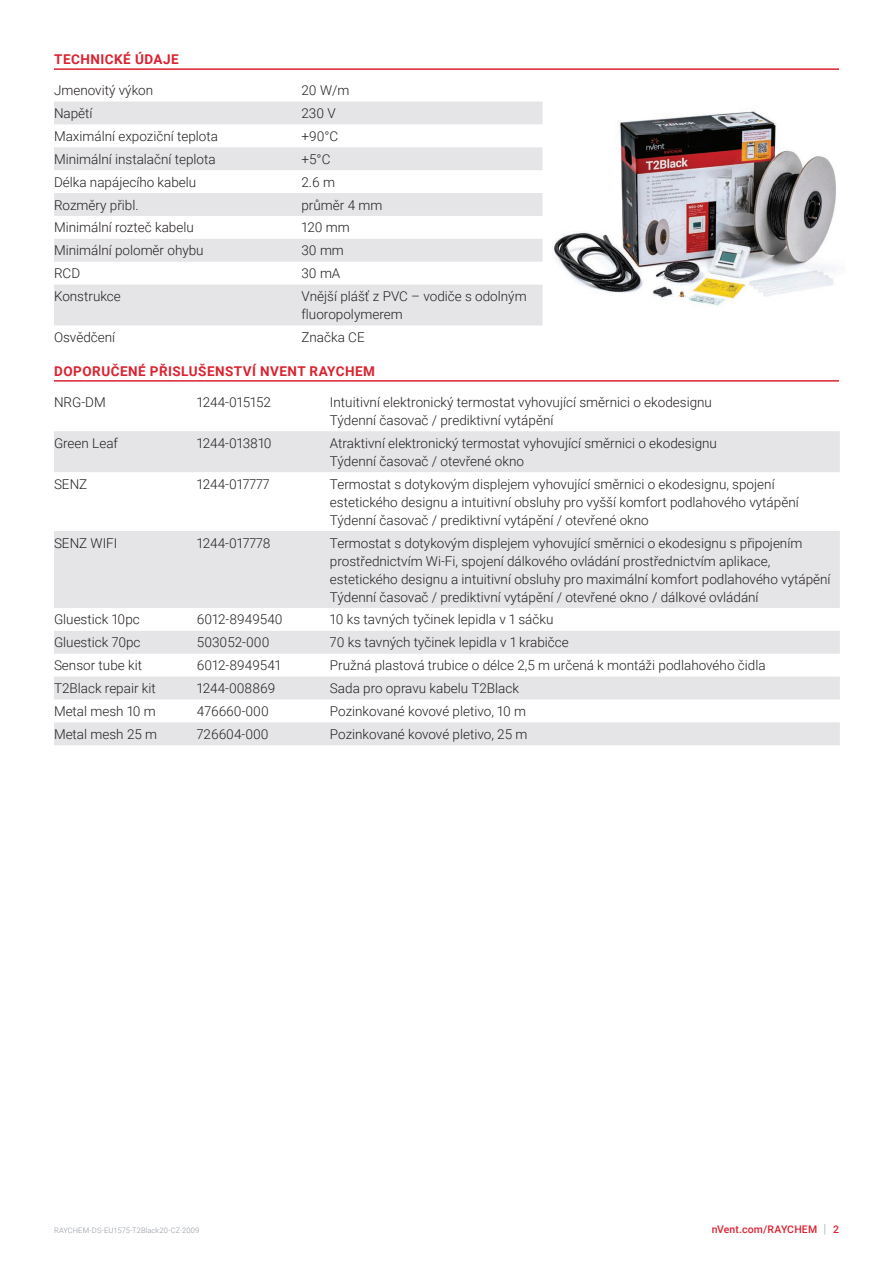
<style>
.page{position:relative;width:893px;height:1263px;background:#fff}
.page>*{position:absolute;margin:0;border:0;box-sizing:border-box;transform-origin:0 0}
.Bodytext_1{font:300 13.5px/18px "Roboto";color:#231f20}
.Subhead{font:700 13.5px "Roboto";letter-spacing:.035em;color:#db2230}
.t1{font:500 10.5px "Roboto";letter-spacing:.015em;color:#db2230}
.t2{font:300 7.5px "Roboto";letter-spacing:.015em;color:#8f959e}
.s1{font-weight:300;font-size:12.6px;color:#8f959e}
</style>
<div class="page">
<hr style="left:54px;top:68px;width:785px;height:2px;background:#db2230">
<hr style="left:54px;top:380px;width:785px;height:2px;background:#db2230">
<svg style="left:54px;top:102px;width:489px;height:223px;fill:#e5e5e8"></svg>
<svg style="left:54px;top:431px;width:786px;height:314px;fill:#e5e5e8"></svg>
<img style="left:553px;top:110px;width:283px;height:196px">
<p class="Subhead" style="left:54px;top:50px;width:126px">TECHNICKÉ ÚDAJE</p>
<p class="Bodytext_1" style="left:54px;top:81px;width:101px">Jmenovitý výkon</p>
<p class="Bodytext_1" style="left:301px;top:81px;width:49px">20 W/m</p>
<p class="Bodytext_1" style="left:54px;top:104px;width:40px">Napětí</p>
<p class="Bodytext_1" style="left:301px;top:104px;width:36px">230 V</p>
<p class="Bodytext_1" style="left:54px;top:127px;width:166px">Maximální expoziční teplota</p>
<p class="Bodytext_1" style="left:301px;top:127px;width:38px">+90°C</p>
<p class="Bodytext_1" style="left:54px;top:149px;width:163px">Minimální instalační teplota</p>
<p class="Bodytext_1" style="left:301px;top:149px;width:30px">+5°C</p>
<p class="Bodytext_1" style="left:54px;top:172px;width:144px">Délka napájecího kabelu</p>
<p class="Bodytext_1" style="left:301px;top:172px;width:35px">2.6 m</p>
<p class="Bodytext_1" style="left:54px;top:195px;width:86px">Rozměry přibl.</p>
<p class="Bodytext_1" style="left:301px;top:195px;width:82px">průměr 4 mm</p>
<p class="Bodytext_1" style="left:54px;top:218px;width:141px">Minimální rozteč kabelu</p>
<p class="Bodytext_1" style="left:301px;top:218px;width:50px">120 mm</p>
<p class="Bodytext_1" style="left:54px;top:241px;width:151px">Minimální poloměr ohybu</p>
<p class="Bodytext_1" style="left:301px;top:241px;width:44px">30 mm</p>
<p class="Bodytext_1" style="left:54px;top:264px;width:28px">RCD</p>
<p class="Bodytext_1" style="left:301px;top:264px;width:40px">30 mA</p>
<p class="Bodytext_1" style="left:54px;top:287px;width:68px">Konstrukce</p>
<p class="Bodytext_1" style="left:301px;top:287px;width:227px">Vnější plášť z PVC – vodiče s odolným fluoropolymerem</p>
<p class="Bodytext_1" style="left:54px;top:328px;width:63px">Osvědčení</p>
<p class="Bodytext_1" style="left:301px;top:328px;width:65px">Značka CE</p>
<p class="Subhead" style="left:54px;top:362px;width:322px">DOPORUČENÉ PŘISLUŠENSTVÍ NVENT RAYCHEM</p>
<p class="Bodytext_1" style="left:54px;top:393px;width:53px">NRG-DM</p>
<p class="Bodytext_1" style="left:197px;top:393px;width:76px">1244-015152</p>
<p class="Bodytext_1" style="left:330px;top:393px;width:384px">Intuitivní elektronický termostat vyhovující směrnici o ekodesignu<br>Týdenní časovač / prediktivní vytápění</p>
<p class="Bodytext_1" style="left:54px;top:433px;width:66px">Green Leaf</p>
<p class="Bodytext_1" style="left:197px;top:433px;width:76px">1244-013810</p>
<p class="Bodytext_1" style="left:330px;top:433px;width:389px">Atraktivní elektronický termostat vyhovující směrnici o ekodesignu<br>Týdenní časovač / otevřené okno</p>
<p class="Bodytext_1" style="left:54px;top:474px;width:35px">SENZ</p>
<p class="Bodytext_1" style="left:197px;top:474px;width:74px">1244-017777</p>
<p class="Bodytext_1" style="left:330px;top:474px;width:470px">Termostat s dotykovým displejem vyhovující směrnici o ekodesignu, spojení estetického designu a intuitivní obsluhy pro vyšší komfort podlahového vytápění<br>Týdenní časovač / prediktivní vytápění / otevřené okno</p>
<p class="Bodytext_1" style="left:54px;top:533px;width:65px">SENZ WIFI</p>
<p class="Bodytext_1" style="left:197px;top:533px;width:75px">1244-017778</p>
<p class="Bodytext_1" style="left:330px;top:533px;width:502px">Termostat s dotykovým displejem vyhovující směrnici o ekodesignu s připojením prostřednictvím Wi-Fi, spojení dálkového ovládání prostřednictvím aplikace, estetického designu a intuitivní obsluhy pro maximální komfort podlahového vytápění Týdenní časovač / prediktivní vytápění / otevřené okno / dálkové ovládání</p>
<p class="Bodytext_1" style="left:54px;top:610px;width:87px">Gluestick 10pc</p>
<p class="Bodytext_1" style="left:197px;top:610px;width:87px">6012-8949540</p>
<p class="Bodytext_1" style="left:330px;top:610px;width:225px">10 ks tavných tyčinek lepidla v 1 sáčku</p>
<p class="Bodytext_1" style="left:54px;top:633px;width:88px">Gluestick 70pc</p>
<p class="Bodytext_1" style="left:197px;top:633px;width:74px">503052-000</p>
<p class="Bodytext_1" style="left:330px;top:633px;width:240px">70 ks tavných tyčinek lepidla v 1 krabičce</p>
<p class="Bodytext_1" style="left:54px;top:656px;width:90px">Sensor tube kit</p>
<p class="Bodytext_1" style="left:197px;top:656px;width:85px">6012-8949541</p>
<p class="Bodytext_1" style="left:330px;top:656px;width:437px">Pružná plastová trubice o délce 2,5 m určená k montáži podlahového čidla</p>
<p class="Bodytext_1" style="left:54px;top:679px;width:103px">T2Black repair kit</p>
<p class="Bodytext_1" style="left:197px;top:679px;width:80px">1244-008869</p>
<p class="Bodytext_1" style="left:330px;top:679px;width:191px">Sada pro opravu kabelu T2Black</p>
<p class="Bodytext_1" style="left:54px;top:702px;width:103px">Metal mesh 10 m</p>
<p class="Bodytext_1" style="left:197px;top:702px;width:73px">476660-000</p>
<p class="Bodytext_1" style="left:330px;top:702px;width:198px">Pozinkované kovové pletivo, 10 m</p>
<p class="Bodytext_1" style="left:54px;top:724px;width:105px">Metal mesh 25 m</p>
<p class="Bodytext_1" style="left:197px;top:724px;width:73px">726604-000</p>
<p class="Bodytext_1" style="left:330px;top:724px;width:199px">Pozinkované kovové pletivo, 25 m</p>
<p class="t2" style="left:54px;top:1225px;width:147px">RAYCHEM-DS-EU1575-T2Black20-CZ-2009</p>
<p class="t1" style="left:712px;top:1222px;width:129px">nVent.com/RAYCHEM <span class="s1">|</span> 2</p>
</div>
